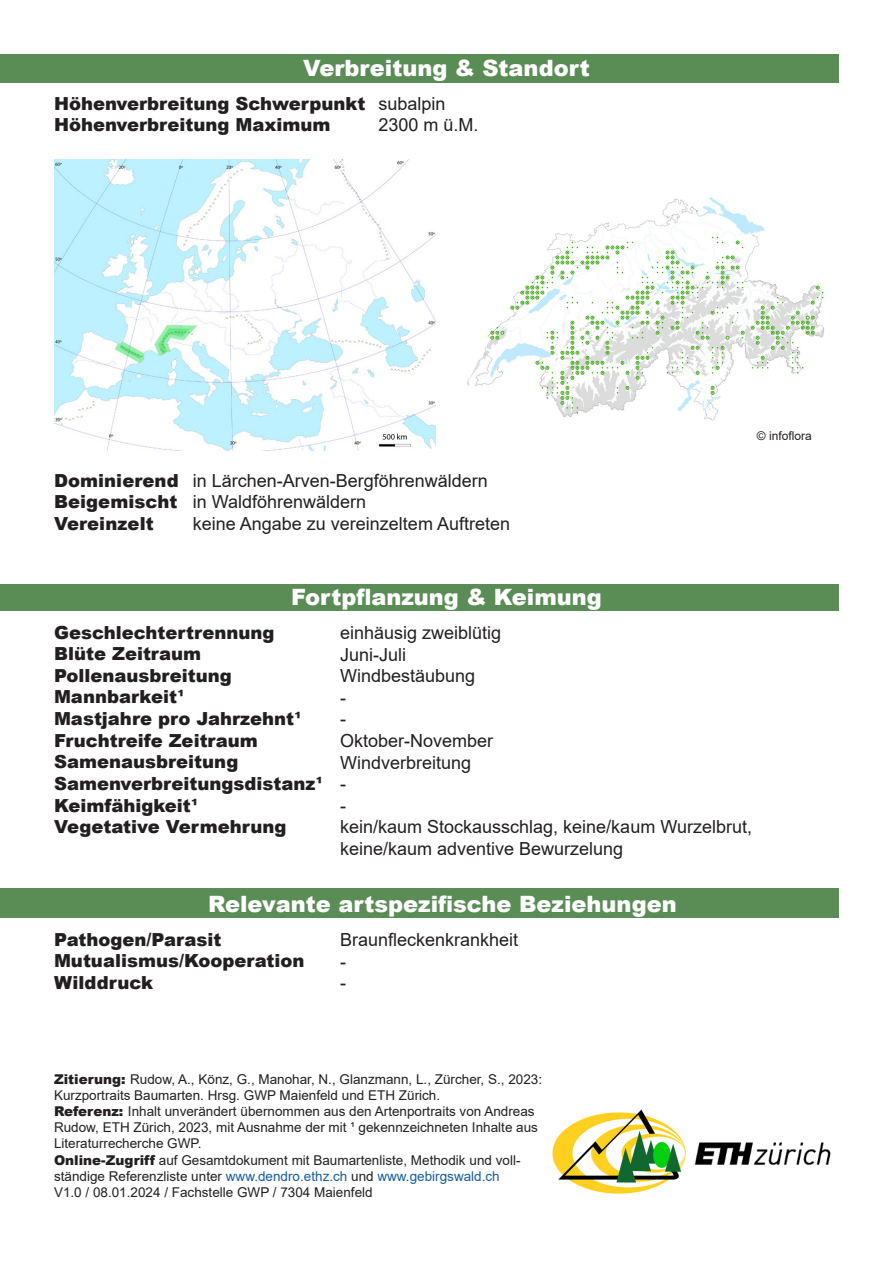
<style>
.page{position:relative;width:893px;height:1263px;background:#fff}
.page>*{position:absolute;margin:0;border:0;box-sizing:border-box;transform-origin:0 0}
.t1{font:900 22.5px "Arial";color:#fff}
.t2{font:900 18px "Arial";color:#231f20}
.t3{font:18px "Arial";color:#231f20}
.t4{font:13.5px/16.2px "Arial";color:#231f20}
.t5{font:12px "Arial";color:#231f20}
.s1{font-weight:900}
.s2{color:#175d9e}
</style>
<div class="page">
<div style="left:0;top:54px;width:839px;height:28px;background:#5a8d55"></div>
<div style="left:0;top:584px;width:839px;height:26px;background:#5a8d55"></div>
<div style="left:0;top:888px;width:839px;height:30px;background:#5a8d55"></div>
<img style="left:553px;top:1110px;width:132px;height:83px">
<img style="left:467px;top:197px;width:358px;height:224px">
<img style="left:54px;top:159px;width:382px;height:291px">
<img style="left:694px;top:1142px;width:137px;height:23px">
<p class="t1" style="left:303px;top:52px;width:288px">Verbreitung &amp; Standort</p>
<p class="t2" style="left:54px;top:90px;width:313px">Höhenverbreitung Schwerpunkt</p>
<p class="t2" style="left:54px;top:112px;width:278px">Höhenverbreitung Maximum</p>
<p class="t3" style="left:378px;top:91px;width:69px">subalpin</p>
<p class="t3" style="left:378px;top:113px;width:102px">2300 m ü.M.</p>
<p class="t2" style="left:54px;top:467px;width:126px">Dominierend</p>
<p class="t2" style="left:54px;top:489px;width:125px">Beigemischt</p>
<p class="t2" style="left:54px;top:510px;width:101px">Vereinzelt</p>
<p class="t3" style="left:193px;top:468px;width:297px">in Lärchen-Arven-Bergföhrenwäldern</p>
<p class="t3" style="left:193px;top:490px;width:175px">in Waldföhrenwäldern</p>
<p class="t3" style="left:193px;top:511px;width:319px">keine Angabe zu vereinzeltem Auftreten</p>
<p class="t1" style="left:291px;top:581px;width:312px">Fortpflanzung &amp; Keimung</p>
<p class="t5" style="left:757px;top:428px;width:56px">© infoflora</p>
<p class="t2" style="left:54px;top:619px;width:222px">Geschlechtertrennung</p>
<p class="t2" style="left:54px;top:641px;width:149px">Blüte Zeitraum</p>
<p class="t2" style="left:54px;top:662px;width:179px">Pollenausbreitung</p>
<p class="t2" style="left:54px;top:684px;width:132px">Mannbarkeit¹</p>
<p class="t2" style="left:54px;top:706px;width:249px">Mastjahre pro Jahrzehnt¹</p>
<p class="t2" style="left:54px;top:727px;width:205px">Fruchtreife Zeitraum</p>
<p class="t2" style="left:54px;top:749px;width:186px">Samenausbreitung</p>
<p class="t2" style="left:54px;top:770px;width:270px">Samenverbreitungsdistanz¹</p>
<p class="t2" style="left:54px;top:792px;width:145px">Keimfähigkeit¹</p>
<p class="t2" style="left:54px;top:814px;width:234px">Vegetative Vermehrung</p>
<p class="t3" style="left:340px;top:620px;width:163px">einhäusig zweiblütig</p>
<p class="t3" style="left:340px;top:642px;width:68px">Juni-Juli</p>
<p class="t3" style="left:340px;top:663px;width:137px">Windbestäubung</p>
<p class="t3" style="left:340px;top:685px;width:7px">-</p>
<p class="t3" style="left:340px;top:707px;width:7px">-</p>
<p class="t3" style="left:340px;top:728px;width:155px">Oktober-November</p>
<p class="t3" style="left:340px;top:750px;width:133px">Windverbreitung</p>
<p class="t3" style="left:340px;top:771px;width:7px">-</p>
<p class="t3" style="left:340px;top:793px;width:7px">-</p>
<p class="t3" style="left:340px;top:815px;width:413px">kein/kaum Stockausschlag, keine/kaum Wurzelbrut,</p>
<p class="t3" style="left:340px;top:836px;width:285px">keine/kaum adventive Bewurzelung</p>
<p class="t1" style="left:208px;top:888px;width:470px">Relevante artspezifische Beziehungen</p>
<p class="t2" style="left:54px;top:926px;width:169px">Pathogen/Parasit</p>
<p class="t2" style="left:54px;top:948px;width:252px">Mutualismus/Kooperation</p>
<p class="t2" style="left:54px;top:969px;width:101px">Wilddruck</p>
<p class="t3" style="left:340px;top:927px;width:180px">Braunfleckenkrankheit</p>
<p class="t3" style="left:340px;top:949px;width:7px">-</p>
<p class="t3" style="left:340px;top:970px;width:7px">-</p>
<p class="t4" style="left:54px;top:1071px;width:490px"><span class="s1">Zitierung:</span> Rudow, A., Könz, G., Manohar, N., Glanzmann, L., Zürcher, S., 2023:<br>Kurzportraits Baumarten. Hrsg. GWP Maienfeld und ETH Zürich.</p>
<p class="t4" style="left:54px;top:1103px;width:485px"><span class="s1">Referenz:</span> Inhalt unverändert übernommen aus den Artenportraits von Andreas<br>Rudow, ETH Zürich, 2023, mit Ausnahme der mit ¹ gekennzeichneten Inhalte aus<br>Literaturrecherche GWP.</p>
<p class="t4" style="left:54px;top:1152px;width:468px"><span class="s1">Online-Zugriff</span> auf Gesamtdokument mit Baumartenliste, Methodik und voll&shy;ständige Referenzliste unter <span class="s2">www.dendro.ethz.ch</span> und <span class="s2">www.gebirgswald.ch</span></p>
<p class="t4" style="left:54px;top:1184px;width:320px">V1.0 / 08.01.2024 / Fachstelle GWP / 7304 Maienfeld</p>
</div>
